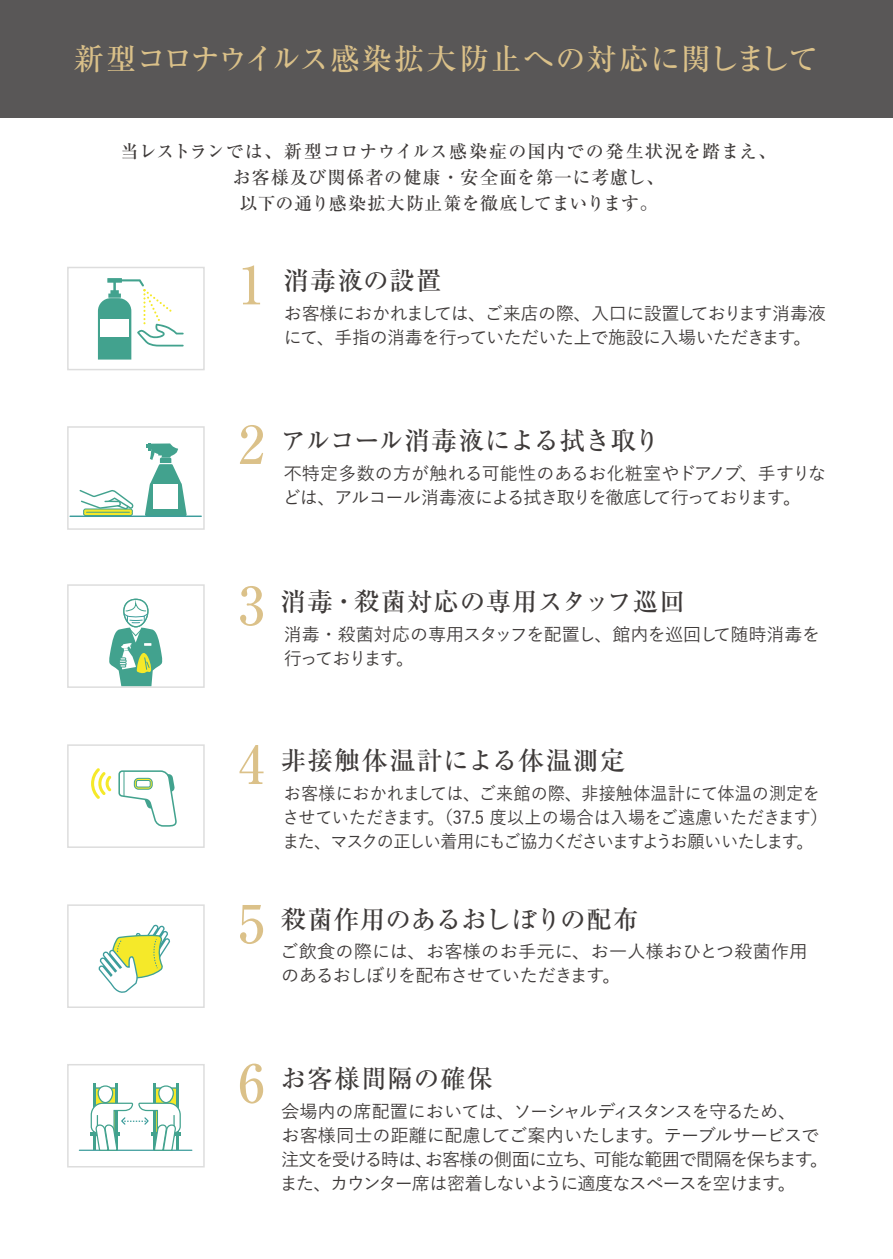
<style>
.page{position:relative;width:893px;height:1259px;background:#fff}
.page>*{position:absolute;margin:0;border:0;box-sizing:border-box;transform-origin:0 0}
.t1{font:500 52.2px "Ryumin Pro";color:#dbc189}
.t2{font:500 30px "Ryumin Pro";letter-spacing:.01em;color:#dbc189}
.t3{font:500 25.5px "Ryumin Pro";letter-spacing:.025em;color:#3e3a39}
.t4{font:500 25.5px "Ryumin Pro";letter-spacing:-.01em;color:#3e3a39}
.t5{font:500 25.5px "Ryumin Pro";color:#3e3a39}
.t6{font:500 25.5px "Ryumin Pro";letter-spacing:.055em;color:#3e3a39}
.t7{font:500 25.5px "Ryumin Pro";letter-spacing:.045em;color:#3e3a39}
.t8{font:500 18px/24px "Yu Go";letter-spacing:-.04em;color:#3e3a39}
.t9{font:500 18px/24px "Yu Go";letter-spacing:-.06em;color:#3e3a39}
.t10{font:500 18px/24px "Yu Go";letter-spacing:-.02em;color:#3e3a39;scale:.95 1}
.t11{font:500 18px/25.5px "Ryumin Pro";letter-spacing:.045em;color:#3e3a39;text-align:center}
.t12{font:500 18px/24px "Yu Go";letter-spacing:.005em;color:#3e3a39}
</style>
<div class="page">
<div style="left:0;top:0;width:893px;height:118px;background:#595757"></div>
<svg style="left:98px;top:924px;width:73px;height:69px"></svg>
<div style="left:67px;top:904px;width:138px;height:104px;border:2px solid #ddd"></div>
<hr style="left:79px;top:1149px;width:113px;height:2px;background:#3d9d9c">
<div style="left:154px;top:1087px;width:24px;height:47px;background:#f5e929;border:1px solid #42a28e"></div>
<hr style="left:176px;top:1083px;width:3px;height:67px;background:#42a28e">
<hr style="left:153px;top:1083px;width:3px;height:67px;background:#42a28e">
<div style="left:159px;top:1086px;width:14px;height:16px;background:#fff;border-radius:50%"></div>
<div style="left:158px;top:1085px;width:16px;height:18px;border:1px solid #42a28e;border-radius:50%"></div>
<svg style="left:95px;top:1087px;width:20px;height:14px"></svg>
<hr style="left:93px;top:1083px;width:2px;height:67px;background:#42a28e">
<hr style="left:115px;top:1083px;width:3px;height:67px;background:#42a28e">
<div style="left:98px;top:1086px;width:15px;height:16px;background:#fff;border-radius:50%"></div>
<div style="left:98px;top:1085px;width:15px;height:18px;border:1px solid #42a28e;border-radius:50%"></div>
<svg style="left:90px;top:1101px;width:91px;height:50px"></svg>
<div style="left:67px;top:1064px;width:138px;height:103px;border:2px solid #ddd"></div>
<svg style="left:98px;top:278px;width:86px;height:81px"></svg>
<div style="left:67px;top:267px;width:138px;height:103px;border:2px solid #ddd"></div>
<svg style="left:124px;top:599px;width:24px;height:28px"></svg>
<div style="left:123px;top:598px;width:25px;height:29px;border:1px solid #42a28e;border-radius:12px"></div>
<svg style="left:109px;top:603px;width:54px;height:82px"></svg>
<div style="left:67px;top:584px;width:138px;height:104px;border:2px solid #ddd"></div>
<svg style="left:79px;top:490px;width:55px;height:25px"></svg>
<svg style="left:145px;top:443px;width:42px;height:72px"></svg>
<div style="left:154px;top:484px;width:24px;height:24px;background:#fff"></div>
<hr style="left:70px;top:515px;width:131px;height:2px;background:#3d9d9c">
<div style="left:67px;top:426px;width:138px;height:104px;border:2px solid #ddd"></div>
<svg style="left:118px;top:770px;width:59px;height:57px"></svg>
<svg style="left:91px;top:768px;width:20px;height:31px"></svg>
<div style="left:67px;top:744px;width:138px;height:104px;border:2px solid #ddd"></div>
<h2 class="t2" style="left:74px;top:35px;width:746px">新型コロナウイルス感染拡大防止への対応に関しまして</h2>
<p class="t11" style="left:121px;top:138px;width:657px">当レストランでは、新型コロナウイルス感染症の国内での発生状況を踏まえ、お客様及び関係者の健康・安全面を第一に考慮し、<br>以下の通り感染拡大防止策を徹底してまいります。</p>
<h1 class="t1" style="left:238px;top:244px;width:28px">1</h1>
<h3 class="t3" style="left:284px;top:260px;width:160px">消毒液の設置</h3>
<p class="t8" style="left:284px;top:299px;width:544px">お客様におかれましては、ご来店の際、入口に設置しております消毒液にて、手指の消毒を行っていただいた上で施設に入場いただきます。</p>
<h1 class="t1" style="left:238px;top:403px;width:28px">2</h1>
<h3 class="t4" style="left:281px;top:420px;width:381px">アルコール消毒液による拭き取り</h3>
<p class="t8" style="left:283px;top:459px;width:545px">不特定多数の方が触れる可能性のあるお化粧室やドアノブ、手すりなどは、アルコール消毒液による拭き取りを徹底して行っております。</p>
<h1 class="t1" style="left:238px;top:564px;width:28px">3</h1>
<h3 class="t3" style="left:281px;top:581px;width:406px">消毒・殺菌対応の専用スタッフ巡回</h3>
<p class="t8" style="left:284px;top:620px;width:538px">消毒・殺菌対応の専用スタッフを配置し、館内を巡回して随時消毒を行っております。</p>
<h1 class="t1" style="left:238px;top:723px;width:28px">4</h1>
<h3 class="t6" style="left:281px;top:740px;width:346px">非接触体温計による体温測定</h3>
<p class="t10" style="left:282px;top:779px;width:575px">お客様におかれましては、ご来館の際、非接触体温計にて体温の測定をさせていただきます。（37.5 度以上の場合は入場をご遠慮いただきます）また、マスクの正しい着用にもご協力くださいますようお願いいたします。</p>
<h1 class="t1" style="left:238px;top:882px;width:28px">5</h1>
<h3 class="t5" style="left:281px;top:899px;width:360px">殺菌作用のあるおしぼりの配布</h3>
<p class="t12" style="left:280px;top:937px;width:529px">ご飲食の際には、お客様のお手元に、お一人様おひとつ殺菌作用のあるおしぼりを配布させていただきます。</p>
<h1 class="t1" style="left:238px;top:1042px;width:28px">6</h1>
<h3 class="t7" style="left:281px;top:1058px;width:213px">お客様間隔の確保</h3>
<p class="t9" style="left:280px;top:1097px;width:550px">会場内の席配置においては、ソーシャルディスタンスを守るため、<br>お客様同士の距離に配慮してご案内いたします。テーブルサービスで注文を受ける時は、お客様の側面に立ち、可能な範囲で間隔を保ちます。また、カウンター席は密着しないように適度なスペースを空けます。</p>
</div>
